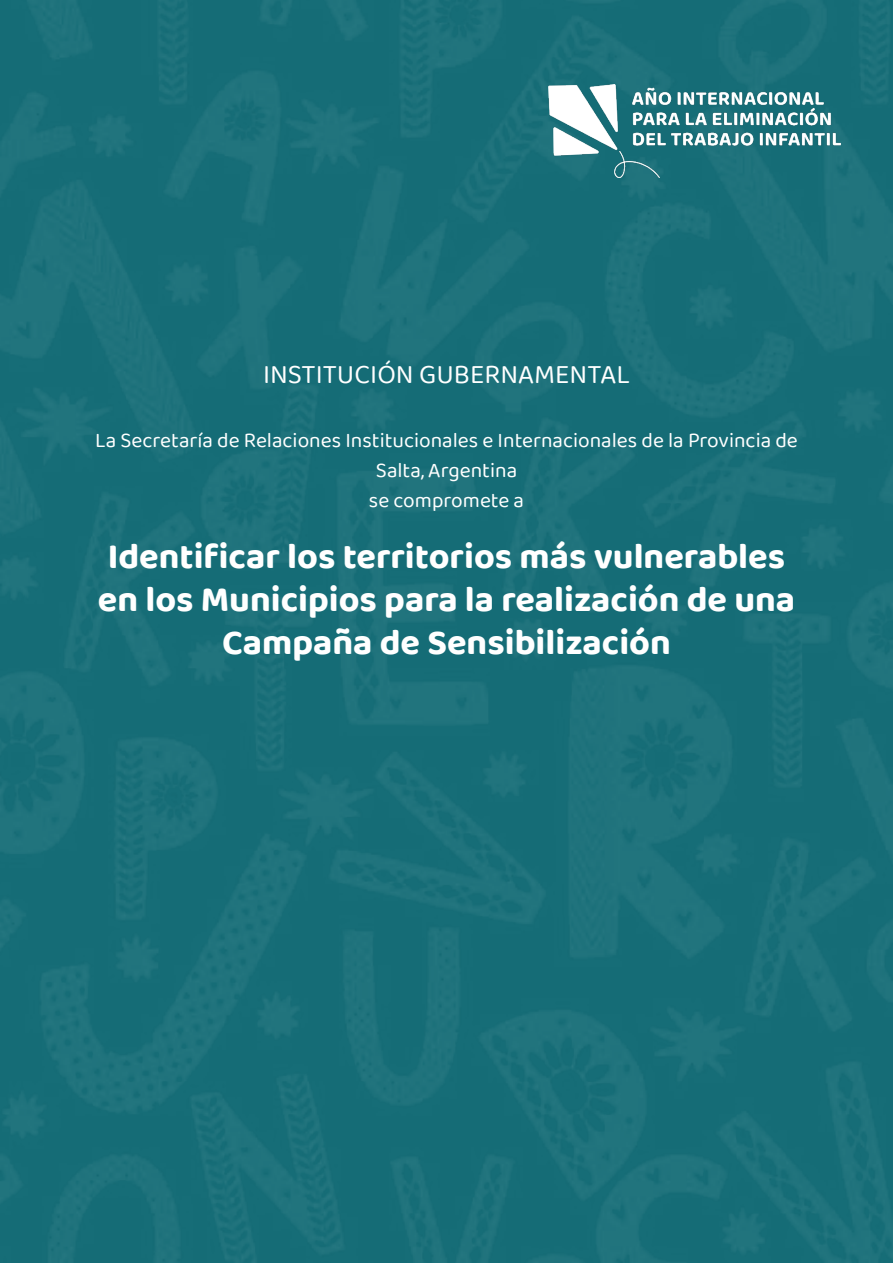
<style>
.page{position:relative;width:893px;height:1263px;background:#fff}
.page>*{position:absolute;margin:0;border:0;box-sizing:border-box;transform-origin:0 0}
.t1{font:700 36px/43.2px "Baloo 2";color:#fff;text-align:center}
.t2{font:27px "Baloo 2";color:#fff}
.t3{font:21px/30px "Baloo 2";color:#fff;text-align:center}
</style>
<div class="page">
<img style="left:0;top:0;width:893px;height:1263px">
<img style="left:548px;top:85px;width:292px;height:93px">
<p class="t2" style="left:263px;top:356px;width:368px">INSTITUCIÓN GUBERNAMENTAL</p>
<p class="t3" style="left:95px;top:426px;width:704px">La Secretaría de Relaciones Institucionales e Internacionales de la Provincia de<br>Salta, Argentina<br>se compromete a</p>
<p class="t1" style="left:98px;top:533px;width:699px">Identificar los territorios más vulnerables en los Municipios para la realización de una<br>Campaña de Sensibilización</p>
</div>
